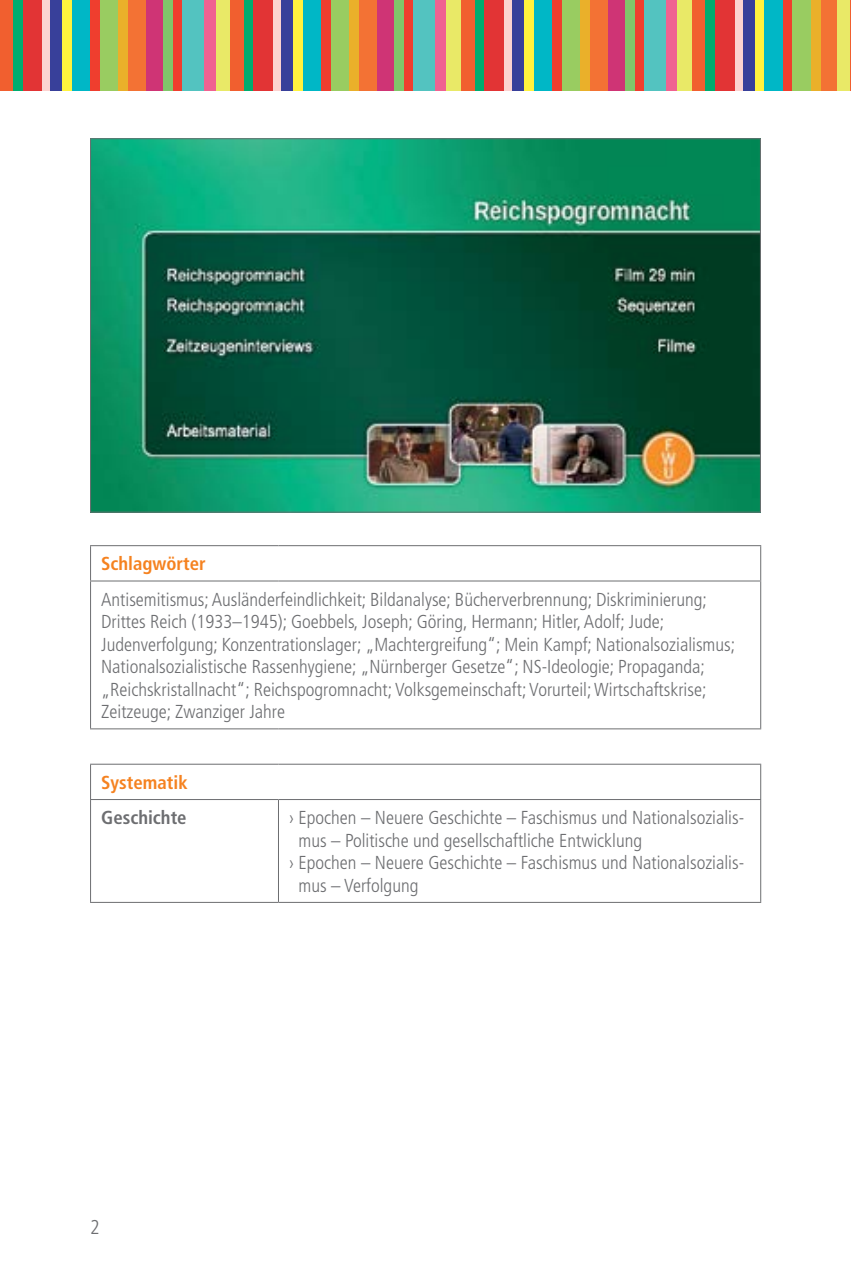
<style>
.page{position:relative;width:851px;height:1276px;background:#fff}
.page>*{position:absolute;margin:0;border:0;box-sizing:border-box;transform-origin:0 0}
.t1{font:300 condensed 20px "Frutiger LT Std";color:#6d6e71}
.t2{font:300 condensed 18.75px/22.5px "Frutiger LT Std";color:#6d6e71}
.t3{font:700 condensed 18.75px "Frutiger LT Std";color:#f58220}
.t4{font:700 condensed 18.75px "Frutiger LT Std";color:#6d6e71}
</style>
<div class="page">
<div style="left:0;top:0;width:13px;height:90px;background:#f15f2f"></div>
<div style="left:13px;top:0;width:10px;height:90px;background:#00ac6f"></div>
<div style="left:23px;top:0;width:19px;height:90px;background:#e23435"></div>
<div style="left:42px;top:0;width:9px;height:90px;background:#fcd3d0"></div>
<div style="left:51px;top:0;width:11px;height:90px;background:#38409a"></div>
<div style="left:62px;top:0;width:10px;height:90px;background:#fff33e"></div>
<div style="left:72px;top:0;width:18px;height:90px;background:#00b7c6"></div>
<div style="left:90px;top:0;width:10px;height:90px;background:#ef3e2e"></div>
<div style="left:100px;top:0;width:18px;height:90px;background:#99cc61"></div>
<div style="left:118px;top:0;width:10px;height:90px;background:#eab02a"></div>
<div style="left:128px;top:0;width:18px;height:90px;background:#f37234"></div>
<div style="left:146px;top:0;width:17px;height:90px;background:#cf3475"></div>
<div style="left:163px;top:0;width:10px;height:90px;background:#81c56a"></div>
<div style="left:173px;top:0;width:10px;height:90px;background:#ef3e2e"></div>
<div style="left:183px;top:0;width:21px;height:90px;background:#53c3c0"></div>
<div style="left:204px;top:0;width:11px;height:90px;background:#f06291"></div>
<div style="left:215px;top:0;width:15px;height:90px;background:#e9e967"></div>
<div style="left:230px;top:0;width:14px;height:90px;background:#f15f2f"></div>
<div style="left:244px;top:0;width:9px;height:90px;background:#00ac6f"></div>
<div style="left:253px;top:0;width:20px;height:90px;background:#e23435"></div>
<div style="left:273px;top:0;width:8px;height:90px;background:#fcd3d0"></div>
<div style="left:281px;top:0;width:12px;height:90px;background:#38409a"></div>
<div style="left:293px;top:0;width:10px;height:90px;background:#fff33e"></div>
<div style="left:303px;top:0;width:18px;height:90px;background:#00b7c6"></div>
<div style="left:321px;top:0;width:10px;height:90px;background:#ef3e2e"></div>
<div style="left:331px;top:0;width:18px;height:90px;background:#99cc61"></div>
<div style="left:349px;top:0;width:10px;height:90px;background:#eab02a"></div>
<div style="left:359px;top:0;width:18px;height:90px;background:#f37234"></div>
<div style="left:377px;top:0;width:16px;height:90px;background:#cf3475"></div>
<div style="left:393px;top:0;width:10px;height:90px;background:#81c56a"></div>
<div style="left:403px;top:0;width:10px;height:90px;background:#ef3e2e"></div>
<div style="left:413px;top:0;width:22px;height:90px;background:#53c3c0"></div>
<div style="left:435px;top:0;width:11px;height:90px;background:#f06291"></div>
<div style="left:446px;top:0;width:15px;height:90px;background:#e9e967"></div>
<div style="left:461px;top:0;width:13px;height:90px;background:#f15f2f"></div>
<div style="left:474px;top:0;width:10px;height:90px;background:#00ac6f"></div>
<div style="left:484px;top:0;width:20px;height:90px;background:#e23435"></div>
<div style="left:504px;top:0;width:8px;height:90px;background:#fcd3d0"></div>
<div style="left:512px;top:0;width:12px;height:90px;background:#38409a"></div>
<div style="left:524px;top:0;width:10px;height:90px;background:#fff33e"></div>
<div style="left:534px;top:0;width:18px;height:90px;background:#00b7c6"></div>
<div style="left:552px;top:0;width:10px;height:90px;background:#ef3e2e"></div>
<div style="left:562px;top:0;width:18px;height:90px;background:#99cc61"></div>
<div style="left:580px;top:0;width:10px;height:90px;background:#eab02a"></div>
<div style="left:590px;top:0;width:18px;height:90px;background:#f37234"></div>
<div style="left:608px;top:0;width:16px;height:90px;background:#cf3475"></div>
<div style="left:624px;top:0;width:10px;height:90px;background:#81c56a"></div>
<div style="left:634px;top:0;width:10px;height:90px;background:#ef3e2e"></div>
<div style="left:644px;top:0;width:21px;height:90px;background:#53c3c0"></div>
<div style="left:665px;top:0;width:12px;height:90px;background:#f06291"></div>
<div style="left:677px;top:0;width:15px;height:90px;background:#e9e967"></div>
<div style="left:692px;top:0;width:13px;height:90px;background:#f15f2f"></div>
<div style="left:705px;top:0;width:10px;height:90px;background:#00ac6f"></div>
<div style="left:715px;top:0;width:20px;height:90px;background:#e23435"></div>
<div style="left:735px;top:0;width:8px;height:90px;background:#fcd3d0"></div>
<div style="left:743px;top:0;width:11px;height:90px;background:#38409a"></div>
<div style="left:754px;top:0;width:10px;height:90px;background:#fff33e"></div>
<div style="left:764px;top:0;width:18px;height:90px;background:#00b7c6"></div>
<div style="left:782px;top:0;width:10px;height:90px;background:#ef3e2e"></div>
<div style="left:792px;top:0;width:18px;height:90px;background:#99cc61"></div>
<div style="left:810px;top:0;width:10px;height:90px;background:#eab02a"></div>
<div style="left:820px;top:0;width:18px;height:90px;background:#f37234"></div>
<div style="left:836px;top:0;width:14px;height:90px;background:#e9e967"></div>
<hr style="left:850px;top:0;width:1px;height:90px;background:#f15f2f">
<img style="left:92px;top:140px;width:666px;height:370px">
<hr style="left:760px;top:546px;width:1px;height:34px;background:#6d6e71">
<hr style="left:760px;top:581px;width:1px;height:147px;background:#6d6e71">
<hr style="left:760px;top:764px;width:1px;height:35px;background:#6d6e71">
<hr style="left:90px;top:545px;width:188px;height:1px;background:#6d6e71">
<hr style="left:90px;top:546px;width:1px;height:34px;background:#6d6e71">
<hr style="left:278px;top:545px;width:483px;height:1px;background:#6d6e71">
<hr style="left:90px;top:580px;width:188px;height:1px;background:#6d6e71">
<hr style="left:90px;top:581px;width:1px;height:147px;background:#6d6e71">
<hr style="left:278px;top:580px;width:483px;height:1px;background:#6d6e71">
<hr style="left:90px;top:728px;width:188px;height:1px;background:#6d6e71">
<hr style="left:278px;top:728px;width:483px;height:1px;background:#6d6e71">
<hr style="left:90px;top:763px;width:188px;height:1px;background:#6d6e71">
<hr style="left:90px;top:764px;width:1px;height:35px;background:#6d6e71">
<hr style="left:278px;top:763px;width:483px;height:1px;background:#6d6e71">
<hr style="left:90px;top:799px;width:188px;height:1px;background:#6d6e71">
<hr style="left:90px;top:800px;width:1px;height:102px;background:#6d6e71">
<hr style="left:278px;top:799px;width:483px;height:1px;background:#6d6e71">
<hr style="left:278px;top:800px;width:1px;height:102px;background:#6d6e71">
<hr style="left:760px;top:800px;width:1px;height:102px;background:#6d6e71">
<hr style="left:90px;top:902px;width:188px;height:1px;background:#6d6e71">
<hr style="left:278px;top:902px;width:483px;height:1px;background:#6d6e71">
<p class="t3" style="left:101px;top:553px;width:106px">Schlagwörter</p>
<p class="t2" style="left:101px;top:588px;width:635px">Antisemitismus; Ausländerfeindlichkeit; Bildanalyse; Bücherverbrennung; Diskriminierung; Drittes Reich (1933–1945); Goebbels, Joseph; Göring, Hermann; Hitler, Adolf; Jude; Judenverfolgung; Konzentrationslager; „Machtergreifung“; Mein Kampf; Nationalsozialismus; Nationalsozialistische Rassenhygiene; „Nürnberger Gesetze“; NS-Ideologie; Propaganda; „Reichskristallnacht“; Reichspogromnacht; Volksgemeinschaft; Vorurteil; Wirtschaftskrise; Zeitzeuge; Zwanziger Jahre</p>
<p class="t3" style="left:101px;top:771px;width:88px">Systematik</p>
<p class="t4" style="left:101px;top:806px;width:87px">Geschichte</p>
<p class="t2" style="left:289px;top:807px;width:456px">› Epochen – Neuere Geschichte – Faschismus und Nationalsozialis-</p>
<p class="t2" style="left:298px;top:829px;width:345px">mus – Politische und gesellschaftliche Entwicklung</p>
<p class="t2" style="left:289px;top:852px;width:456px">› Epochen – Neuere Geschichte – Faschismus und Nationalsozialis-</p>
<p class="t2" style="left:298px;top:874px;width:121px">mus – Verfolgung</p>
<p class="t1" style="left:90px;top:1216px;width:11px">2</p>
</div>
